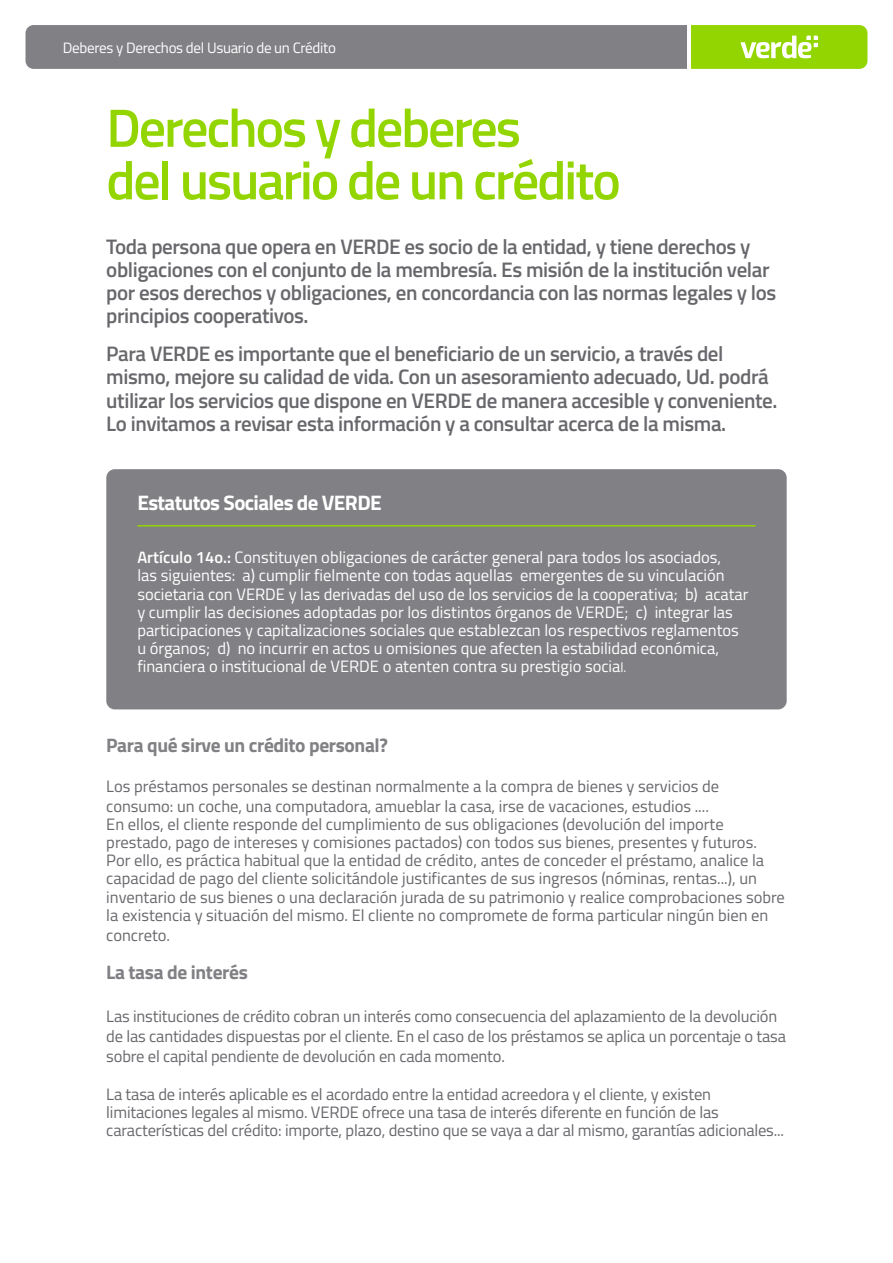
<style>
.page{position:relative;width:893px;height:1263px;background:#fff}
.page>*{position:absolute;margin:0;border:0;box-sizing:border-box;transform-origin:0 0}
.t1{font:600 54px/52.5px "Titillium";letter-spacing:-.04em;color:#93d500}
.t2{font:600 21px/23.1px "Titillium";letter-spacing:-.02em;color:#68676c}
.t3{font:700 21px "Titillium";letter-spacing:-.03em;color:#fff}
.t4{font:700 19.5px "Titillium";letter-spacing:-.02em;color:#818084}
.t5{font:16.5px/18.1px "Titillium";color:#68676c}
.t6{font:16.5px/18.1px "Titillium";color:#fff}
.t7{font:15px "Titillium";letter-spacing:-.02em;color:#fff}
.s1{font-weight:600}
.s2{font-size:13.5px}
</style>
<div class="page">
<svg style="left:26px;top:25px;width:841px;height:44px;background:#88936e"></svg>
<div style="left:106px;top:469px;width:681px;height:240px;background:#818084;border-radius:9px"></div>
<hr style="left:137px;top:525px;width:619px;height:1px;background:#93d500">
<p class="t7" style="left:63px;top:37px;width:275px">Deberes y Derechos del Usuario de un Crédito</p>
<h1 class="t1" style="left:106px;top:99px;width:516px">Derechos y deberes<br>del usuario de un crédito</h1>
<p class="t2" style="left:106px;top:234px;width:671px">Toda persona que opera en VERDE es socio de la entidad, y tiene derechos y obligaciones con el conjunto de la membresía. Es misión de la institución velar por esos derechos y obligaciones, en concordancia con las normas legales y los principios cooperativos.</p>
<p class="t2" style="left:106px;top:341px;width:673px">Para VERDE es importante que el beneficiario de un servicio, a través del mismo, mejore su calidad de vida. Con un asesoramiento adecuado, Ud. podrá utilizar los servicios que dispone en VERDE de manera accesible y conveniente.<br>Lo invitamos a revisar esta información y a consultar acerca de la misma.</p>
<p class="t3" style="left:137px;top:487px;width:246px">Estatutos Sociales de VERDE</p>
<p class="t6" style="left:137px;top:548px;width:613px"><span class="s1">Artículo 14o.:</span> Constituyen obligaciones de carácter general para todos los asociados,<br>las siguientes: a) cumplir fielmente con todas aquellas emergentes de su vinculación societaria con VERDE y las derivadas del uso de los servicios de la cooperativa; b) acatar y cumplir las decisiones adoptadas por los distintos órganos de VERDE; c) integrar las participaciones y capitalizaciones sociales que establezcan los respectivos reglamentos u órganos; d) no incurrir en actos u omisiones que afecten la estabilidad económica, financiera o institucional de VERDE o atenten contra su prestigio socia<span class="s2">l.</span></p>
<p class="t4" style="left:106px;top:731px;width:283px">Para qué sirve un crédito personal?</p>
<p class="t5" style="left:106px;top:775px;width:614px;line-height:19.8px">Los préstamos personales se destinan normalmente a la compra de bienes y servicios de consumo: un coche, una computadora, amueblar la casa, irse de vacaciones, estudios ....</p>
<p class="t5" style="left:106px;top:814px;width:680px">En ellos, el cliente responde del cumplimiento de sus obligaciones (devolución del importe prestado, pago de intereses y comisiones pactados) con todos sus bienes, presentes y futuros.<br>Por ello, es práctica habitual que la entidad de crédito, antes de conceder el préstamo, analice la capacidad de pago del cliente solicitándole justificantes de sus ingresos (nóminas, rentas...), un inventario de sus bienes o una declaración jurada de su patrimonio y realice comprobaciones sobre la existencia y situación del mismo. El cliente no compromete de forma particular ningún bien en</p>
<p class="t5" style="left:106px;top:925px;width:65px">concreto.</p>
<p class="t4" style="left:106px;top:957px;width:143px">La tasa de interés</p>
<p class="t5" style="left:106px;top:1006px;width:681px;line-height:19.8px">Las instituciones de crédito cobran un interés como consecuencia del aplazamiento de la devolución de las cantidades dispuestas por el cliente. En el caso de los préstamos se aplica un porcentaje o tasa sobre el capital pendiente de devolución en cada momento.</p>
<p class="t5" style="left:106px;top:1084px;width:679px">La tasa de interés aplicable es el acordado entre la entidad acreedora y el cliente, y existen limitaciones legales al mismo. VERDE ofrece una tasa de interés diferente en función de las características del crédito: importe, plazo, destino que se vaya a dar al mismo, garantías adicionales...</p>
</div>
